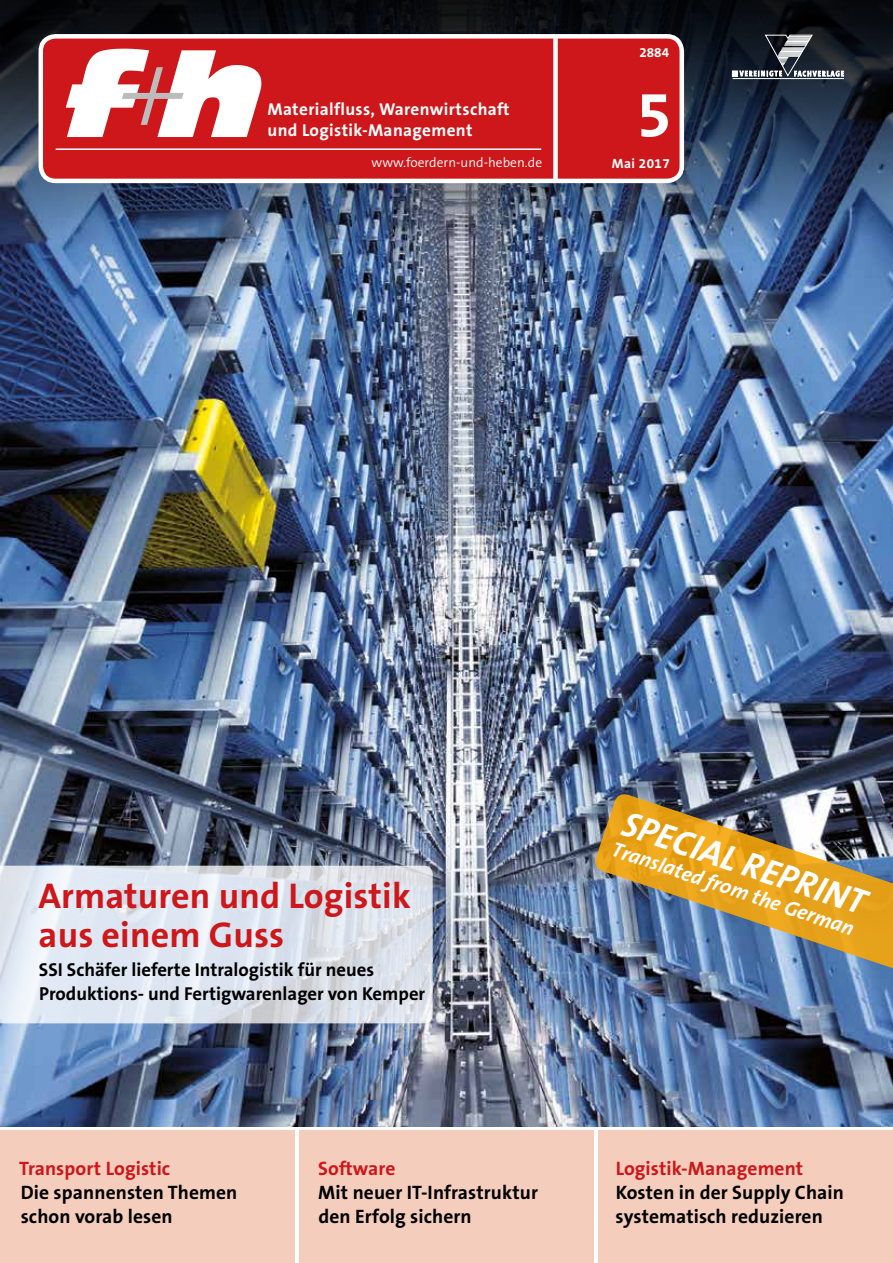
<style>
.page{position:relative;width:893px;height:1263px;background:#fff}
.page>*{position:absolute;margin:0;border:0;box-sizing:border-box;transform-origin:0 0}
.t1{font:700 64.5px "The Sans B7";color:#fff}
.t2{font:700 36px/39px "The Sans B7";letter-spacing:.005em;color:#cd171a}
.t3{font:italic 700 36px "The Sans B7";color:#fff}
.t4{font:italic 700 21px "The Sans B7";color:#fff}
.t5{font:700 19.5px/24px "The Sans B7";letter-spacing:.005em;color:#000}
.t6{font:700 19.5px "The Sans B7";letter-spacing:.005em;color:#cd171a}
.t7{font:700 18.75px/23.2px "The Sans B7";color:#000}
.t8{font:700 17.25px/21px "The Sans B7";letter-spacing:.02em;color:#fff}
.t9{font:300 13.5px "The Sans B4";color:#fff}
.t10{font:700 13.5px "The Sans B7";letter-spacing:.03em;color:#fff}
</style>
<div class="page">
<img style="left:0;top:303px;width:893px;height:823px">
<img style="left:0;top:0;width:893px;height:303px">
<div style="left:0;top:1131px;width:295px;height:132px;background:#f4cdbc"></div>
<div style="left:299px;top:1131px;width:295px;height:132px;background:#f4cdbc"></div>
<div style="left:598px;top:1131px;width:295px;height:132px;background:#f4cdbc"></div>
<svg style="left:0;top:866px;width:433px;height:157px;background:#dde4ed"></svg>
<hr style="left:733px;top:78px;width:111px;height:1px;background:#fff">
<svg style="left:732px;top:35px;width:112px;height:42px;background:#424850"></svg>
<div style="left:41px;top:36px;width:641px;height:145px;background:#cd171a;border-radius:15px"></div>
<div style="left:39px;top:34px;width:645px;height:149px;border:4px solid #fff;border-radius:15px"></div>
<hr style="left:56px;top:148px;width:485px;height:2px;background:#fff">
<div style="left:553px;top:38px;width:5px;height:143px;background:#fff"></div>
<svg style="left:66px;top:49px;width:195px;height:88px"></svg>
<img style="left:593px;top:791px;width:300px;height:190px">
<p class="t8" style="left:268px;top:100px;width:244px">Materialfluss, Warenwirtschaft und Logistik-Management</p>
<p class="t9" style="left:372px;top:155px;width:172px">www.foerdern-und-heben.de</p>
<p class="t10" style="left:639px;top:45px;width:31px">2884</p>
<h1 class="t1" style="left:636px;top:80px;width:37px">5</h1>
<p class="t10" style="left:612px;top:156px;width:60px">Mai 2017</p>
<h2 class="t2" style="left:38px;top:877px;width:374px">Armaturen und Logistik aus einem Guss</h2>
<p class="t7" style="left:39px;top:959px;width:388px">SSI Schäfer lieferte Intralogistik für neues<br>Produktions- und Fertigwarenlager von Kemper</p>
<p class="t6" style="left:19px;top:1158px;width:153px">Transport Logistic</p>
<p class="t5" style="left:21px;top:1181px;width:218px">Die spannensten Themen schon vorab lesen</p>
<p class="t6" style="left:318px;top:1158px;width:79px">Software</p>
<p class="t5" style="left:318px;top:1181px;width:221px">Mit neuer IT-Infrastruktur den Erfolg sichern</p>
<h2 class="t3" style="left:629px;top:805px;width:256px;rotate:18deg">SPECIAL REPRINT</h2>
<p class="t4" style="left:617px;top:837px;width:256px;rotate:19deg">Translated from the German</p>
<p class="t6" style="left:616px;top:1158px;width:189px">Logistik-Management</p>
<p class="t5" style="left:616px;top:1181px;width:230px">Kosten in der Supply Chain systematisch reduzieren</p>
</div>
